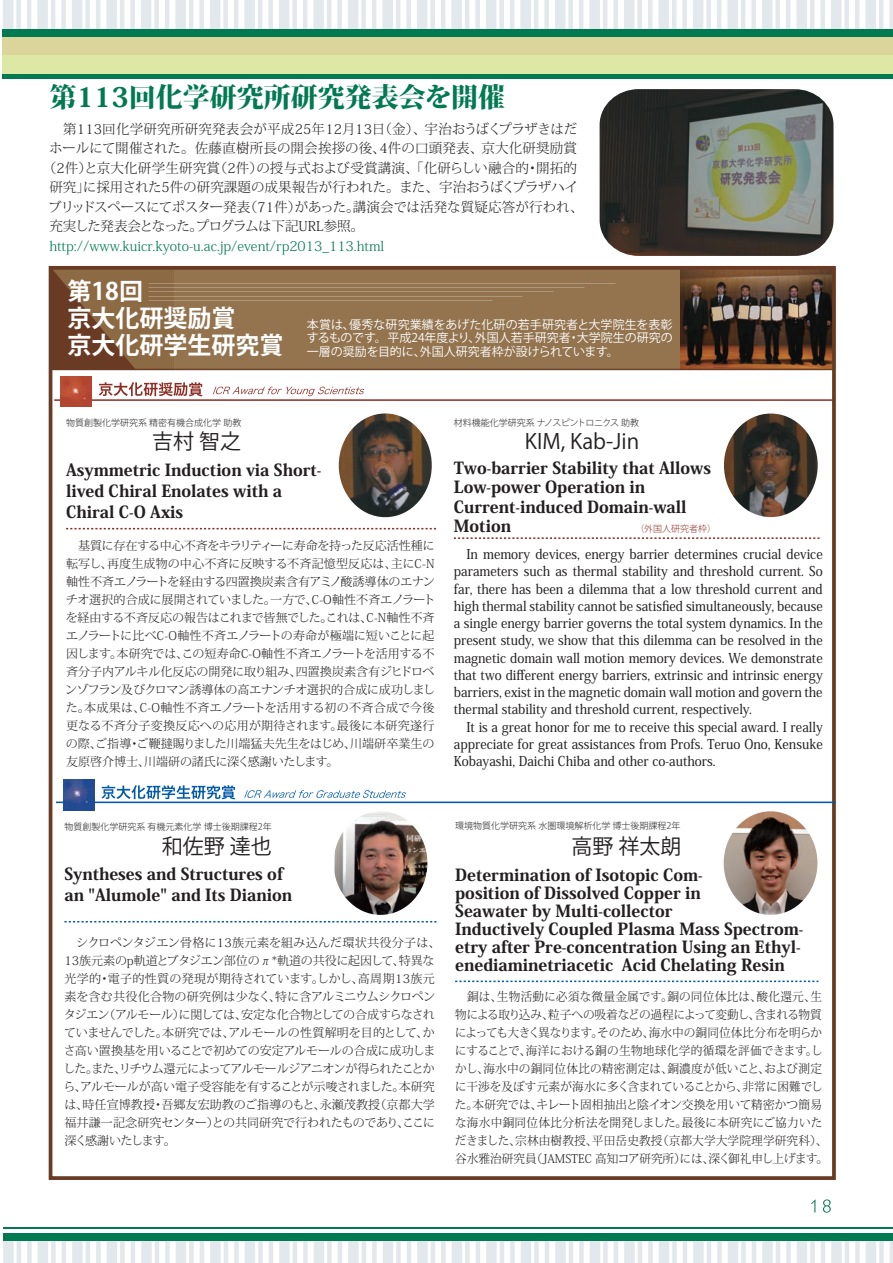
<style>
.page{position:relative;width:893px;height:1263px;background:#fff}
.page>*{position:absolute;margin:0;border:0;box-sizing:border-box;transform-origin:0 0}
.t1{font:800 27px "Koz Min Pro";color:#017951}
.t2{font:700 24px/27px "Koz Go Pro";color:#fff}
.t3{font:21px "Koz Go Pro";color:#231f20}
.t4{font:800 16.5px/18px "Koz Min Pro";color:#231f20}
.t5{font:500 13.5px/17.2px "Koz Min Pro";color:#231f20;scale:.93 1}
.t6{font:300 13.5px "Koz Min Pro";letter-spacing:.005em;color:#231f20}
.t7{font:300 13.5px "Koz Min Pro";color:#017951}
.t8{font:300 13.5px "Koz Min Pro";letter-spacing:-.03em;color:#231f20}
.t9{font:300 12px/18px "Koz Min Pro";color:#231f20}
.t10{font:12px/13.5px "Koz Go Pro";color:#fff;text-align:justify}
.t11{font:300 9px "Koz Go Pro";color:#231f20}
.t12{font:300 9px "Koz Go Pro";color:#8c2d23}
</style>
<div class="page">
<svg style="left:3px;top:0;width:890px;height:29px"></svg>
<div style="left:3px;top:35px;width:890px;height:20px;background:#dbd59c"></div>
<div style="left:3px;top:55px;width:890px;height:19px;background:#dce8a3"></div>
<div style="left:3px;top:29px;width:890px;height:8px;background:#017951"></div>
<div style="left:3px;top:74px;width:890px;height:5px;background:#017951"></div>
<svg style="left:811px;top:1200px;width:4px;height:12px"></svg>
<svg style="left:823px;top:1199px;width:8px;height:14px"></svg>
<svg style="left:454px;top:537px;width:366px;height:2px"></svg>
<svg style="left:54px;top:271px;width:627px;height:98px;background:#906f4c"></svg>
<img style="left:681px;top:271px;width:150px;height:98px">
<div style="left:49px;top:266px;width:787px;height:914px;border:4px solid #693b24"></div>
<svg style="left:213px;top:387px;width:151px;height:9px"></svg>
<hr style="left:54px;top:399px;width:779px;height:2px;background:#8c2d23">
<img style="left:61px;top:376px;width:30px;height:31px">
<svg style="left:99px;top:382px;width:104px;height:14px"></svg>
<hr style="left:56px;top:801px;width:780px;height:2px;background:#015aaa">
<svg style="left:244px;top:790px;width:162px;height:8px"></svg>
<img style="left:64px;top:780px;width:30px;height:30px">
<svg style="left:102px;top:785px;width:133px;height:14px"></svg>
<svg style="left:455px;top:980px;width:363px;height:2px"></svg>
<svg style="left:64px;top:921px;width:373px;height:1px"></svg>
<img style="left:339px;top:413px;width:93px;height:104px">
<img style="left:724px;top:413px;width:94px;height:104px">
<svg style="left:66px;top:528px;width:370px;height:1px"></svg>
<img style="left:724px;top:811px;width:93px;height:104px">
<img style="left:334px;top:811px;width:93px;height:104px">
<hr style="left:52px;top:369px;width:780px;height:1px;background:#693b24">
<svg style="left:3px;top:1241px;width:890px;height:22px"></svg>
<hr style="left:3px;top:1227px;width:890px;height:2px;background:#017951">
<div style="left:3px;top:1233px;width:890px;height:8px;background:#017951"></div>
<img style="left:600px;top:89px;width:233px;height:167px">
<h1 class="t1" style="left:50px;top:77px;width:457px">第113回化学研究所研究発表会を開催</h1>
<p class="t6" style="left:49px;top:119px;width:529px">　第113回化学研究所研究発表会が平成25年12月13日（金）、宇治おうばくプラザきはだ</p>
<p class="t6" style="left:49px;top:139px;width:529px">ホールにて開催された。佐藤直樹所長の開会挨拶の後、4件の口頭発表、京大化研奨励賞</p>
<p class="t6" style="left:43px;top:158px;width:536px">（2件）と京大化研学生研究賞（2件）の授与式および受賞講演、「化研らしい融合的・開拓的</p>
<p class="t6" style="left:49px;top:178px;width:530px">研究」に採用された5件の研究課題の成果報告が行われた。また、宇治おうばくプラザハイ</p>
<p class="t6" style="left:49px;top:197px;width:537px">ブリッドスペースにてポスター発表（71件）があった。講演会では活発な質疑応答が行われ、</p>
<p class="t8" style="left:49px;top:217px;width:316px">充実した発表会となった。プログラムは下記URL参照。</p>
<p class="t7" style="left:49px;top:236px;width:336px">http://www.kuicr.kyoto-u.ac.jp/event/rp2013_113.html</p>
<h2 class="t2" style="left:68px;top:279px;width:218px">第18回<br>京大化研奨励賞<br>京大化研学生研究賞</h2>
<p class="t11" style="left:66px;top:416px;width:177px">物質創製化学研究系 精密有機合成化学 助教</p>
<h3 class="t3" style="left:152px;top:428px;width:90px">吉村 智之</h3>
<p class="t10" style="left:307px;top:318px;width:367px">本賞は、優秀な研究業績をあげた化研の若手研究者と大学院生を表彰するものです。平成24年度より、外国人若手研究者・大学院生の研究の一層の奨励を目的に、外国人研究者枠が設けられています。</p>
<p class="t11" style="left:454px;top:417px;width:187px">材料機能化学研究系 ナノスピントロニクス 助教</p>
<h3 class="t3" style="left:525px;top:428px;width:116px">KIM, Kab-Jin</h3>
<h3 class="t4" style="left:66px;top:458px;width:257px;line-height:21px">Asymmetric Induction via Short&shy;lived Chiral Enolates with a<br>Chiral C-O Axis</h3>
<h3 class="t4" style="left:454px;top:457px;width:259px;line-height:19.5px">Two-barrier Stability that Allows<br>Low-power Operation in<br>Current-induced Domain-wall<br>Motion</h3>
<p class="t12" style="left:635px;top:522px;width:82px">（外国人研究者枠）</p>
<p class="t9" style="left:65px;top:536px;width:372px;text-align:justify">　基質に存在する中心不斉をキラリティーに寿命を持った反応活性種に転写し、再度生成物の中心不斉に反映する不斉記憶型反応は、主にC-N軸性不斉エノラートを経由する四置換炭素含有アミノ酸誘導体のエナンチオ選択的合成に展開されていました。一方で、C-O軸性不斉エノラートを経由する不斉反応の報告はこれまで皆無でした。これは、C-N軸性不斉エノラートに比べC-O軸性不斉エノラートの寿命が極端に短いことに起因します。本研究では、この短寿命C-O軸性不斉エノラートを活用する不斉分子内アルキル化反応の開発に取り組み、四置換炭素含有ジヒドロベンゾフラン及びクロマン誘導体の高エナンチオ選択的合成に成功しました。本成果は、C-O軸性不斉エノラートを活用する初の不斉合成で今後更なる不斉分子変換反応への応用が期待されます。最後に本研究遂行の際、ご指導・ご鞭撻賜りました川端猛夫先生をはじめ、川端研卒業生の友原啓介博士、川端研の諸氏に深く感謝いたします。</p>
<p class="t5" style="left:454px;top:545px;width:398px">　In memory devices, energy barrier determines crucial device parameters such as thermal stability and threshold current. So far, there has been a dilemma that a low threshold current and high thermal stability cannot be satisfied simultaneously, because a single energy barrier governs the total system dynamics. In the present study, we show that this dilemma can be resolved in the magnetic domain wall motion memory devices. We demonstrate that two different energy barriers, extrinsic and intrinsic energy barriers, exist in the magnetic domain wall motion and govern the thermal stability and threshold current, respectively.<br>　It is a great honor for me to receive this special award. I really appreciate for great assistances from Profs. Teruo Ono, Kensuke Kobayashi, Daichi Chiba and other co-authors.</p>
<p class="t11" style="left:64px;top:821px;width:209px">物質創製化学研究系 有機元素化学 博士後期課程2年</p>
<h3 class="t4" style="left:64px;top:863px;width:229px;line-height:21px">Syntheses and Structures of an "Alumole" and Its Dianion</h3>
<h3 class="t3" style="left:162px;top:832px;width:111px">和佐野 達也</h3>
<p class="t9" style="left:63px;top:933px;width:379px">　シクロペンタジエン骨格に13族元素を組み込んだ環状共役分子は、13族元素のp軌道とブタジエン部位のπ*軌道の共役に起因して、特異な光学的・電子的性質の発現が期待されています。しかし、高周期13族元素を含む共役化合物の研究例は少なく、特に含アルミニウムシクロペンタジエン（アルモール）に関しては、安定な化合物としての合成すらなされていませんでした。本研究では、アルモールの性質解明を目的として、かさ高い置換基を用いることで初めての安定アルモールの合成に成功しました。また、リチウム還元によってアルモールジアニオンが得られたことから、アルモールが高い電子受容能を有することが示唆されました。本研究は、時任宣博教授・吾郷友宏助教のご指導のもと、永瀬茂教授（京都大学福井謙一記念研究センター）との共同研究で行われたものであり、ここに深く感謝いたします。</p>
<p class="t11" style="left:455px;top:820px;width:227px">環境物質化学研究系 水圏環境解析化学 博士後期課程2年</p>
<h3 class="t3" style="left:572px;top:832px;width:111px">高野 祥太朗</h3>
<h3 class="t4" style="left:455px;top:865px;width:350px">Determination of Isotopic Com-<br>position of Dissolved Copper in<br>Seawater by Multi-collector<br>Inductively Coupled Plasma Mass Spectrom&shy;etry after Pre-concentration Using an Ethyl&shy;enediaminetriacetic Acid Chelating Resin</h3>
<p class="t9" style="left:455px;top:987px;width:375px">　銅は、生物活動に必須な微量金属です。銅の同位体比は、酸化還元、生物による取り込み、粒子への吸着などの過程によって変動し、含まれる物質によっても大きく異なります。そのため、海水中の銅同位体比分布を明らかにすることで、海洋における銅の生物地球化学的循環を評価できます。しかし、海水中の銅同位体比の精密測定は、銅濃度が低いこと、および測定に干渉を及ぼす元素が海水に多く含まれていることから、非常に困難でした。本研究では、キレート固相抽出と陰イオン交換を用いて精密かつ簡易な海水中銅同位体比分析法を開発しました。最後に本研究にご協力いただきました、宗林由樹教授、平田岳史教授（京都大学大学院理学研究科）、谷水雅治研究員（JAMSTEC 高知コア研究所）には、深く御礼申し上げます。</p>
</div>
